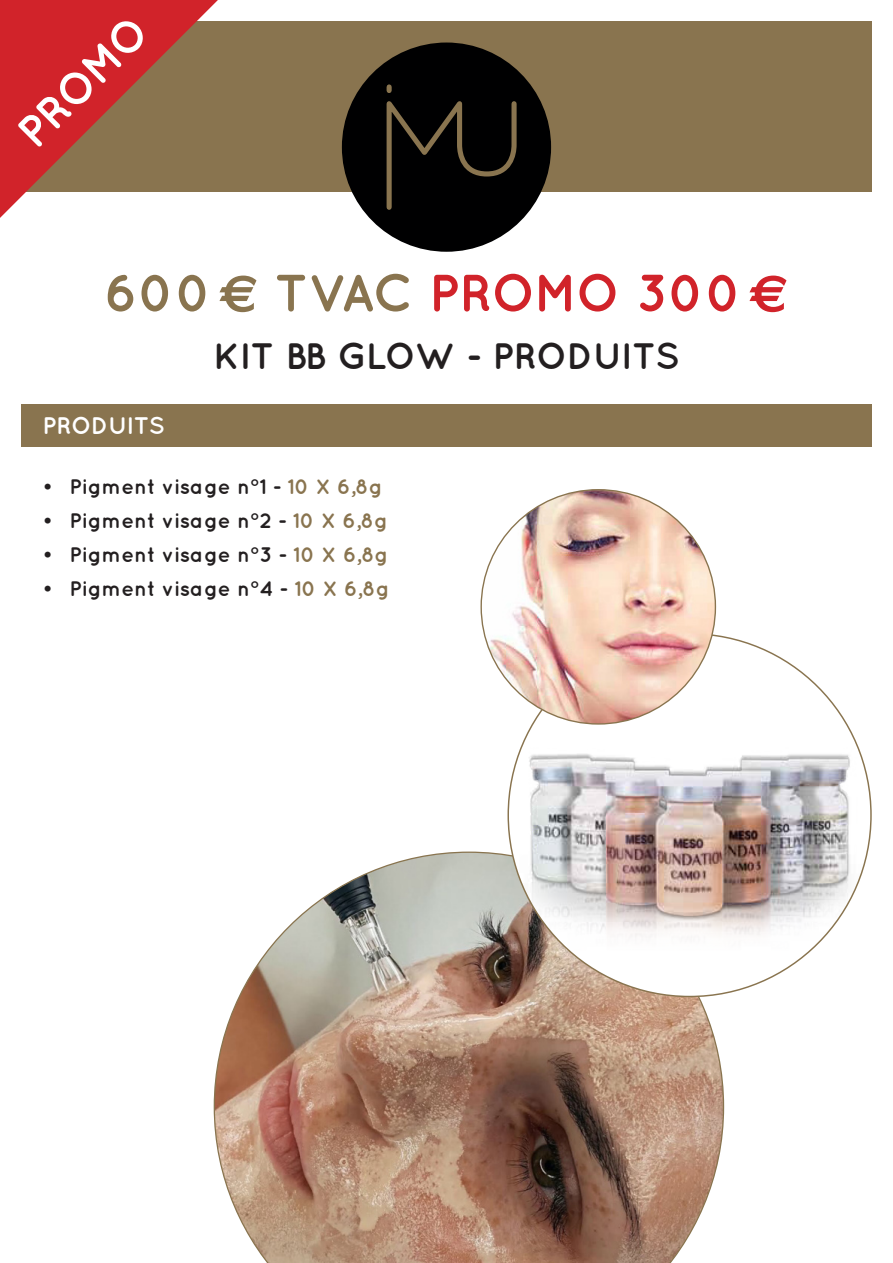
<style>
.page{position:relative;width:893px;height:1263px;background:#fff}
.page>*{position:absolute;margin:0;border:0;box-sizing:border-box;transform-origin:0 0}
.t1{font:700 52.5px "Quicksand";color:#d1232a}
.t2{font:700 45px "Quicksand";color:#fff}
.t3{font:700 36.75px "Quicksand";letter-spacing:-.015em;color:#231f20}
.t4{font:700 24px "Quicksand";letter-spacing:-.015em;color:#fff}
.t5{font:700 21px "Quicksand";color:#231f20}
.s1{color:#89744f}
.s2{font-family:"Euro Sans";color:#89744f}
.s3{font-family:"Euro Sans"}
</style>
<div class="page">
<div style="left:21px;top:21px;width:851px;height:170px;background:#89744f"></div>
<div style="left:342px;top:43px;width:209px;height:209px;background:#000001;border-radius:50%"></div>
<svg style="left:386px;top:87px;width:131px;height:123px"></svg>
<div style="left:21px;top:404px;width:851px;height:42px;background:#89744f"></div>
<svg style="left:0;top:0;width:218px;height:218px"></svg>
<svg style="left:214px;top:851px;width:510px;height:412px;background:#b09482"></svg>
<div style="left:508px;top:634px;width:363px;height:362px;background:#fff;border-radius:50%"></div>
<img style="left:510px;top:728px;width:360px;height:233px">
<img style="left:481px;top:490px;width:234px;height:234px;border-radius:117px">
<p class="t2" style="left:6px;top:121px;width:166px;rotate:-45deg">PROMO</p>
<p class="t1" style="left:104px;top:262px;width:686px"><span class="s1">600</span> <span class="s2">€</span> <span class="s1">TVAC</span> PROMO 300<span class="s3">€</span></p>
<p class="t3" style="left:213px;top:334px;width:468px">KIT BB GLOW - PRODUITS</p>
<p class="t4" style="left:43px;top:411px;width:124px">PRODUITS</p>
<p class="t5" style="left:43px;top:474px;width:342px">• Pigment visage n°1 - <span class="s1">10 X 6,8g</span></p>
<p class="t5" style="left:43px;top:508px;width:347px">• Pigment visage n°2 - <span class="s1">10 X 6,8g</span></p>
<p class="t5" style="left:43px;top:542px;width:347px">• Pigment visage n°3 - <span class="s1">10 X 6,8g</span></p>
<p class="t5" style="left:43px;top:576px;width:349px">• Pigment visage n°4 - <span class="s1">10 X 6,8g</span></p>
</div>
